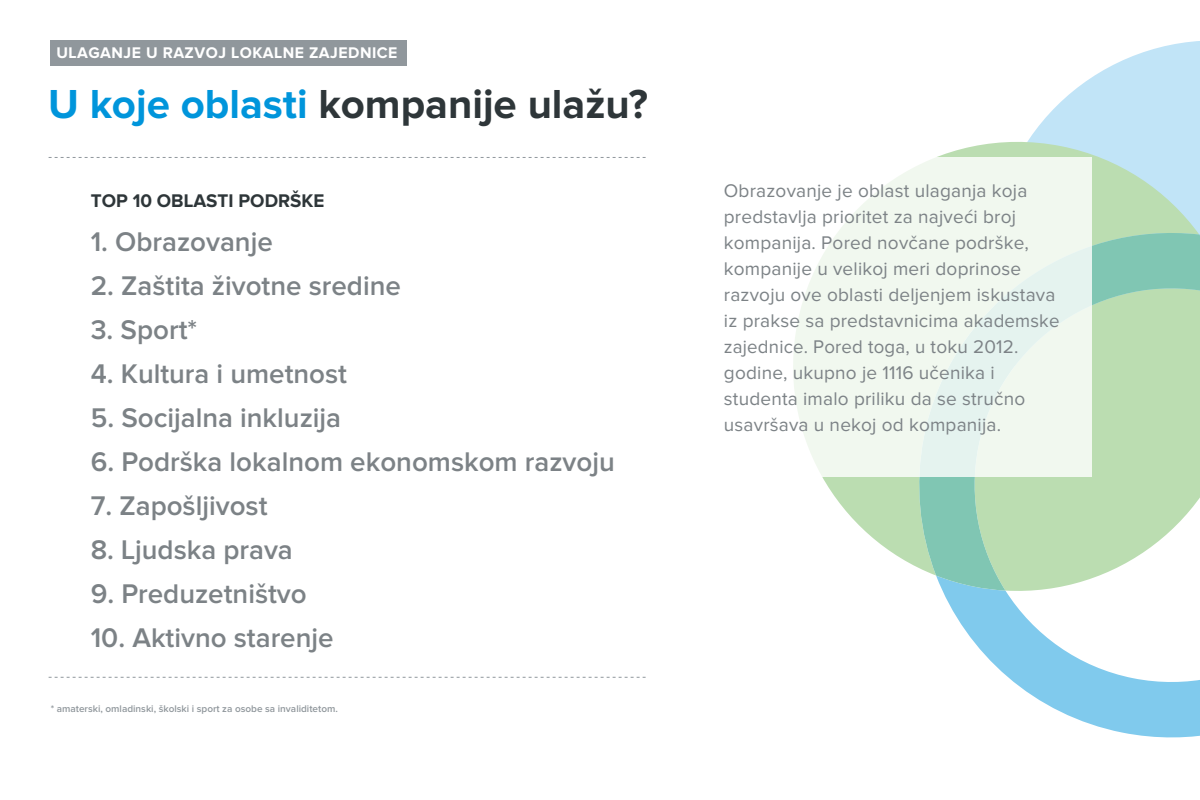
<style>
.page{position:relative;width:1200px;height:800px;background:#fff}
.page>*{position:absolute;margin:0;border:0;box-sizing:border-box;transform-origin:0 0}
.t1{font:700 42px "Proxima Nova";color:#2e3639}
.t2{font:600 28px "Proxima Nova";color:#7c8286}
.t3{font:19px/26px "Proxima Nova";letter-spacing:.01em;color:#7c8286}
.t4{font:700 19px "Proxima Nova";color:#2e3639}
.t5{font:700 16px "Proxima Nova";letter-spacing:.03em;color:#fff}
.t6{font:600 10px "Proxima Nova";color:#90979c}
.s1{color:#0095db}
</style>
<div class="page">
<div style="left:50px;top:40px;width:357px;height:26px;background:#90979c"></div>
<svg style="left:1042px;top:41px;width:158px;height:179px;fill:#c1e4f7"></svg>
<svg style="left:822px;top:122px;width:377px;height:444px"></svg>
<svg style="left:942px;top:591px;width:258px;height:147px"></svg>
<svg style="left:914px;top:220px;width:286px;height:371px;background:#b5dbb9"></svg>
<div style="left:699px;top:157px;width:393px;height:320px;background:linear-gradient(to right,#fffffe,#e9f4ea)"></div>
<svg style="left:49px;top:157px;width:597px;height:1px"></svg>
<svg style="left:49px;top:677px;width:597px;height:1px"></svg>
<p class="t5" style="left:56px;top:46px;width:343px">ULAGANJE U RAZVOJ LOKALNE ZAJEDNICE</p>
<h1 class="t1" style="left:48px;top:85px;width:601px"><span class="s1">U koje oblasti</span> kompanije ulažu?</h1>
<p class="t4" style="left:91px;top:192px;width:235px">TOP 10 OBLASTI PODRŠKE</p>
<h2 class="t2" style="left:91px;top:229px;width:184px">1. Obrazovanje</h2>
<h2 class="t2" style="left:91px;top:273px;width:312px">2. Zaštita životne sredine</h2>
<h2 class="t2" style="left:91px;top:317px;width:108px">3. Sport*</h2>
<h2 class="t2" style="left:91px;top:361px;width:258px">4. Kultura i umetnost</h2>
<h2 class="t2" style="left:91px;top:405px;width:252px">5. Socijalna inkluzija</h2>
<h2 class="t2" style="left:91px;top:449px;width:526px">6. Podrška lokalnom ekonomskom razvoju</h2>
<h2 class="t2" style="left:91px;top:493px;width:178px">7. Zapošljivost</h2>
<h2 class="t2" style="left:91px;top:537px;width:204px">8. Ljudska prava</h2>
<h2 class="t2" style="left:91px;top:581px;width:218px">9. Preduzetništvo</h2>
<h2 class="t2" style="left:91px;top:625px;width:244px">10. Aktivno starenje</h2>
<p class="t6" style="left:51px;top:704px;width:289px">* amaterski, omladinski, školski i sport za osobe sa invaliditetom.</p>
<p class="t3" style="left:724px;top:178px;width:337px">Obrazovanje je oblast ulaganja koja predstavlja prioritet za najveći broj kompanija. Pored novčane podrške, kompanije u velikoj meri doprinose razvoju ove oblasti deljenjem iskustava iz prakse sa predstavnicima akademske zajednice. Pored toga, u toku 2012. godine, ukupno je 1116 učenika i studenta imalo priliku da se stručno usavršava u nekoj od kompanija.</p>
</div>
